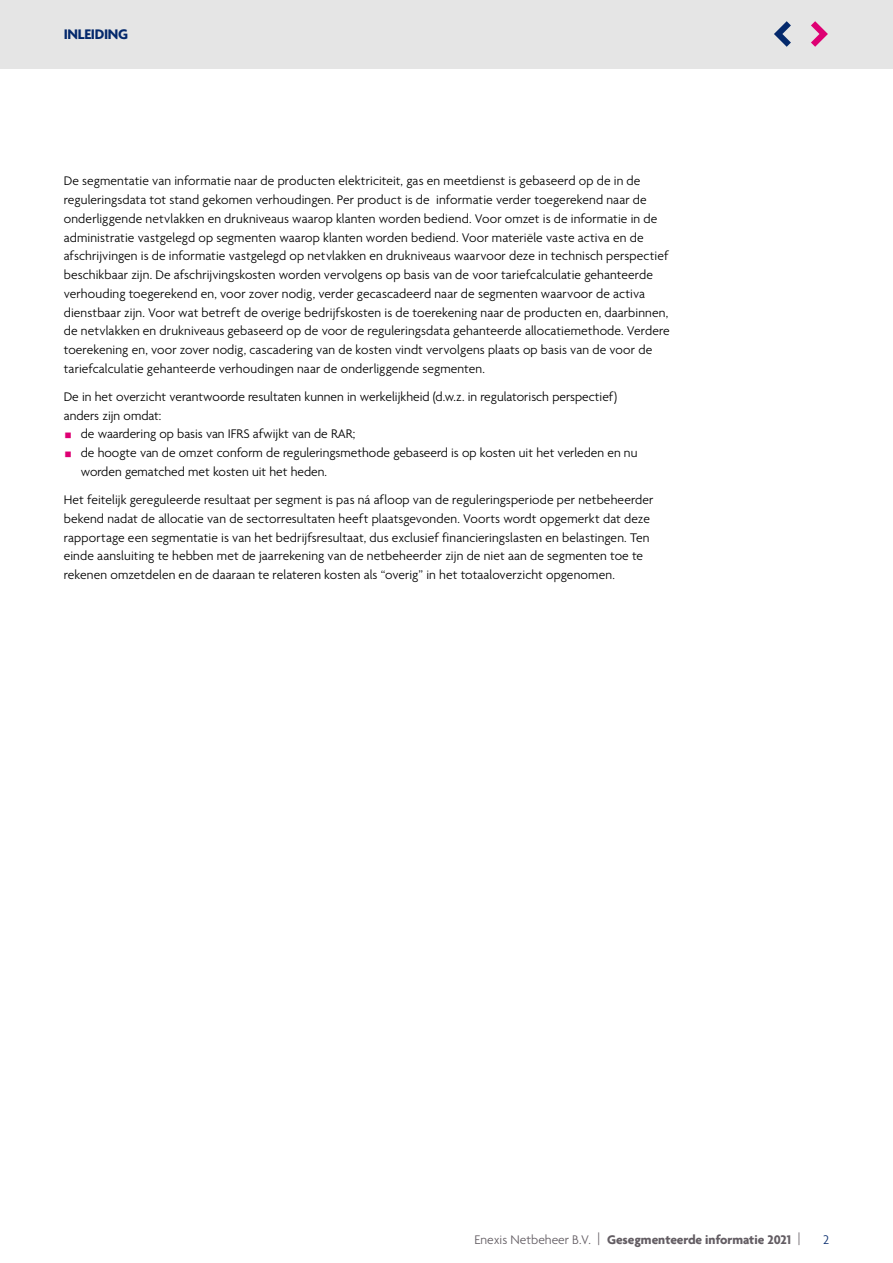
<style>
.page{position:relative;width:893px;height:1263px;background:#fff}
.page>*{position:absolute;margin:0;border:0;box-sizing:border-box;transform-origin:0 0}
.t1{font:700 15px "Agenda";color:#04296c}
.t2{font:300 13.5px/18.8px "Agenda";letter-spacing:.005em;color:#000}
.t3{font:700 13.5px "Agenda";color:#635d63}
.t4{font:300 13.5px "Agenda";color:#04296c}
.s1{font-weight:300}
</style>
<div class="page">
<div style="left:0;top:0;width:893px;height:68px;background:#e5e5e5"></div>
<svg style="left:811px;top:21px;width:17px;height:26px"></svg>
<svg style="left:774px;top:21px;width:17px;height:26px"></svg>
<p class="t1" style="left:64px;top:26px;width:29px">Inleiding</p>
<p class="t2" style="left:64px;top:172px;width:608px">De segmentatie van informatie naar de producten elektriciteit, gas en meetdienst is gebaseerd op de in de reguleringsdata tot stand gekomen verhoudingen. Per product is de informatie verder toegerekend naar de onderliggende netvlakken en drukniveaus waarop klanten worden bediend. Voor omzet is de informatie in de administratie vastgelegd op segmenten waarop klanten worden bediend. Voor materiële vaste activa en de afschrijvingen is de informatie vastgelegd op netvlakken en drukniveaus waarvoor deze in technisch perspectief beschikbaar zijn. De afschrijvingskosten worden vervolgens op basis van de voor tariefcalculatie gehanteerde verhouding toegerekend en, voor zover nodig, verder gecascadeerd naar de segmenten waarvoor de activa dienstbaar zijn. Voor wat betreft de overige bedrijfskosten is de toerekening naar de producten en, daarbinnen, de netvlakken en drukniveaus gebaseerd op de voor de reguleringsdata gehanteerde allocatiemethode. Verdere toerekening en, voor zover nodig, cascadering van de kosten vindt vervolgens plaats op basis van de voor de tariefcalculatie gehanteerde verhoudingen naar de onderliggende segmenten.</p>
<p class="t2" style="left:64px;top:388px;width:555px">De in het overzicht verantwoorde resultaten kunnen in werkelijkheid (d.w.z. in regulatorisch perspectief)</p>
<p class="t2" style="left:64px;top:407px;width:99px">anders zijn omdat:</p>
<p class="t2" style="left:81px;top:426px;width:276px">de waardering op basis van IFRS afwijkt van de RAR;</p>
<p class="t2" style="left:81px;top:444px;width:558px">de hoogte van de omzet conform de reguleringsmethode gebaseerd is op kosten uit het verleden en nu</p>
<p class="t2" style="left:81px;top:463px;width:248px">worden gematched met kosten uit het heden.</p>
<p class="t2" style="left:64px;top:491px;width:591px">Het feitelijk gereguleerde resultaat per segment is pas ná afloop van de reguleringsperiode per netbeheerder bekend nadat de allocatie van de sectorresultaten heeft plaatsgevonden. Voorts wordt opgemerkt dat deze rapportage een segmentatie is van het bedrijfsresultaat, dus exclusief financieringslasten en belastingen. Ten einde aansluiting te hebben met de jaarrekening van de netbeheerder zijn de niet aan de segmenten toe te rekenen omzetdelen en de daaraan te relateren kosten als “overig” in het totaaloverzicht opgenomen.</p>
<p class="t3" style="left:474px;top:1232px;width:327px"><span class="s1">Enexis Netbeheer B.V. |</span> Gesegmenteerde informatie 2021 <span class="s1">|</span></p>
<p class="t4" style="left:823px;top:1232px;width:8px">2</p>
</div>
